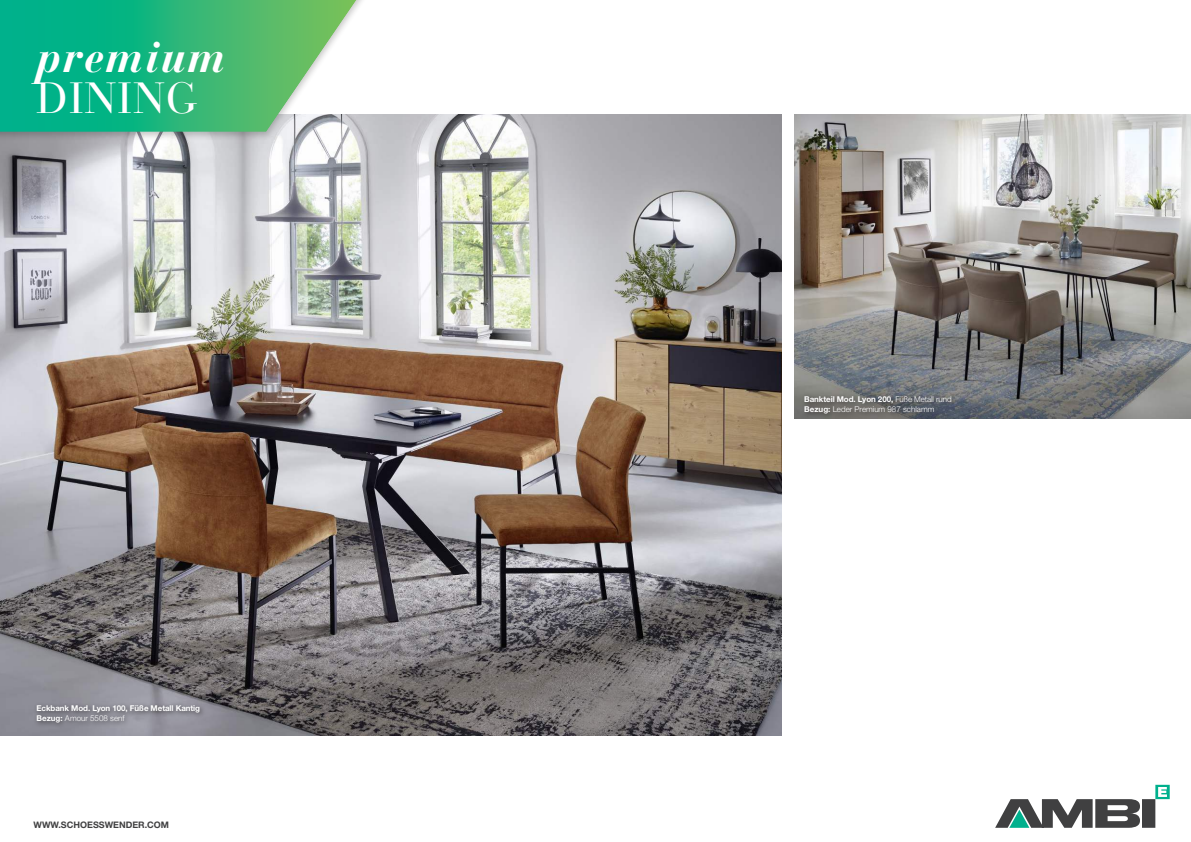
<style>
.page{position:relative;width:1191px;height:842px;background:#fff}
.page>*{position:absolute;margin:0;border:0;box-sizing:border-box;transform-origin:0 0}
.t1{font:italic 700 45.2px "Bauer Bodoni Std";letter-spacing:.03em;color:#fff}
.t2{font:43.4px "Bauer Bodoni Std";letter-spacing:.03em;color:#fff}
.t3{font:700 9px "Helvetica Neue LT Std";color:#404041}
.t4{font:300 8px/9.6px "Helvetica Neue LT Std";color:#fff}
.t5{font:700 8px/9.6px "Helvetica Neue LT Std";letter-spacing:-.01em;color:#fff}
.s1{font-weight:300}
.s2{font-weight:700}
</style>
<div class="page">
<img style="left:0;top:114px;width:781px;height:621px">
<img style="left:795px;top:114px;width:396px;height:305px">
<div style="left:801px;top:393px;width:157px;height:27px;background:#221f1f;opacity:.75"></div>
<div style="left:0;top:0;width:471px;height:141px;background:#221f1f;opacity:.25"></div>
<img style="left:0;top:0;width:356px;height:132px">
<div style="left:34px;top:702px;width:173px;height:27px;background:#221f1f;opacity:.75"></div>
<div style="left:1155px;top:785px;width:14px;height:14px;background:#00b08d"></div>
<svg style="left:995px;top:787px;width:172px;height:41px"></svg>
<h1 class="t1" style="left:37px;top:40px;width:191px">premium</h1>
<h2 class="t2" style="left:37px;top:73px;width:162px">DINING</h2>
<p class="t5" style="left:37px;top:704px;width:165px">Eckbank Mod. Lyon 100, Füße Metall Kantig<br>Bezug: <span class="s1">Amour 5508 senf</span></p>
<p class="t3" style="left:34px;top:821px;width:137px">WWW.SCHOESSWENDER.COM</p>
<p class="t4" style="left:804px;top:395px;width:149px"><span class="s2">Bankteil Mod. Lyon 200,</span> Füße Metall rund<br><span class="s2">Bezug:</span> Leder Premium 987 schlamm</p>
</div>
